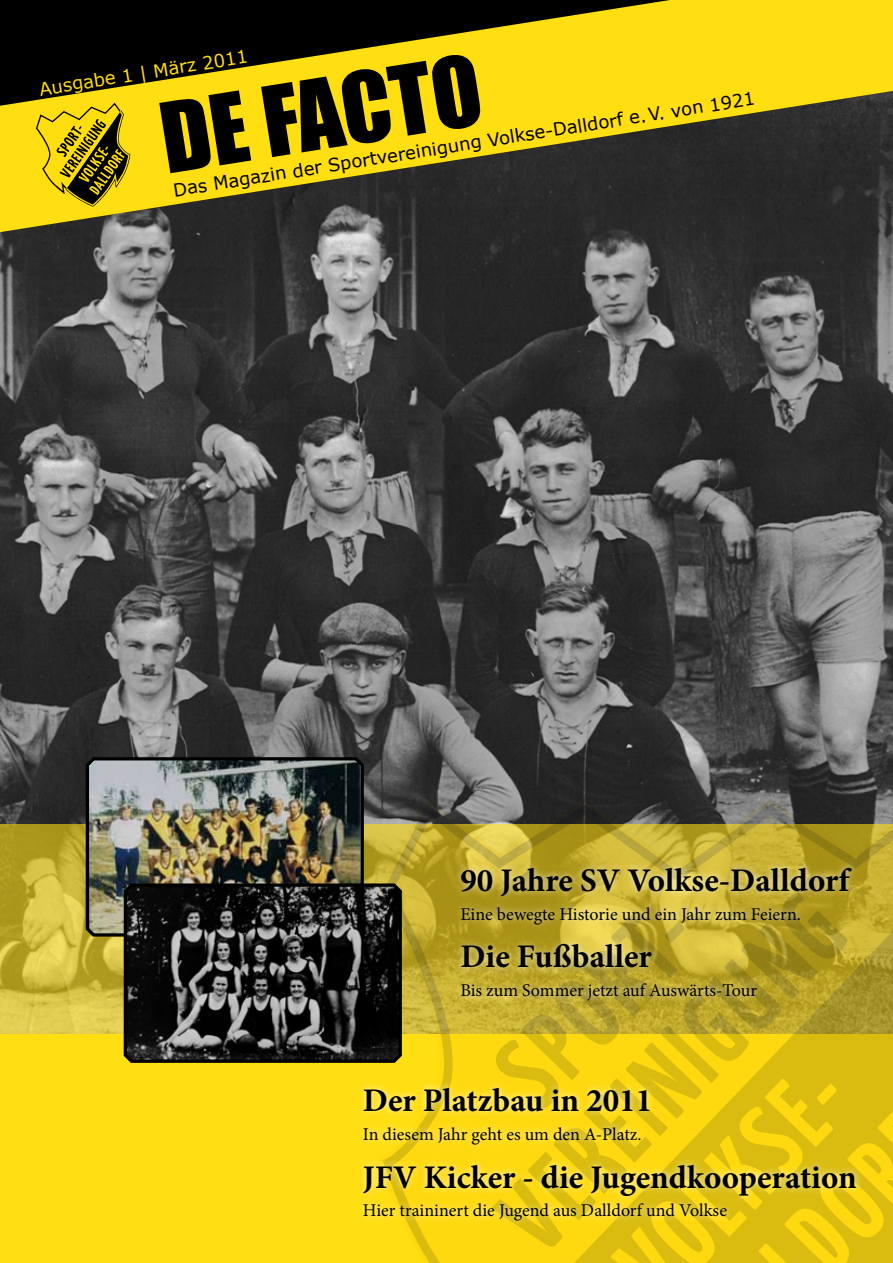
<style>
.page{position:relative;width:893px;height:1263px;background:#fff}
.page>*{position:absolute;margin:0;border:0;box-sizing:border-box;transform-origin:0 0}
.t1{font:90px "Impact";color:#000}
.t2{font:700 33px "Minion Pro";color:#000}
.t3{font:18px "Minion Pro";color:#000}
.t4{font:18px "Verdana";color:#000}
.t5{font:18px "Verdana";color:#ffde12}
</style>
<div class="page">
<img style="left:0;top:232px;width:893px;height:802px">
<svg style="left:0;top:0;width:893px;height:232px"></svg>
<svg style="left:0;top:0;width:670px;height:106px"></svg>
<div style="left:0;top:1034px;width:893px;height:229px;background:#ffde12"></div>
<svg style="left:35px;top:102px;width:95px;height:105px"></svg>
<svg style="left:0;top:824px;width:377px;height:209px"></svg>
<img style="left:84px;top:754px;width:281px;height:184px">
<svg style="left:122px;top:880px;width:255px;height:183px"></svg>
<svg style="left:377px;top:797px;width:516px;height:266px"></svg>
<svg style="left:383px;top:803px;width:510px;height:460px"></svg>
<svg style="left:492px;top:893px;width:401px;height:370px"></svg>
<div style="left:454px;top:860px;width:405px;height:147px;background:#fff;opacity:.75"></div>
<div style="left:357px;top:1080px;width:506px;height:148px;background:#fff;opacity:.75"></div>
<p class="t5" style="left:38px;top:78px;width:212px;rotate:-9deg">Ausgabe 1 | März 2011</p>
<h1 class="t1" style="left:150px;top:70px;width:325px;rotate:-9deg">DE FACTO</h1>
<p class="t4" style="left:172px;top:179px;width:590px;rotate:-9deg">Das Magazin der Sportvereinigung Volkse-Dalldorf e.V. von 1921</p>
<h2 class="t2" style="left:460px;top:857px;width:390px">90 Jahre SV Volkse-Dalldorf</h2>
<p class="t3" style="left:460px;top:902px;width:342px">Eine bewegte Historie und ein Jahr zum Feiern.</p>
<h2 class="t2" style="left:460px;top:934px;width:193px">Die Fußballer</h2>
<p class="t3" style="left:460px;top:978px;width:298px">Bis zum Sommer jetzt auf Auswärts-Tour</p>
<h2 class="t2" style="left:363px;top:1077px;width:291px">Der Platzbau in 2011</h2>
<p class="t3" style="left:363px;top:1122px;width:280px">In diesem Jahr geht es um den A-Platz.</p>
<h2 class="t2" style="left:363px;top:1154px;width:495px">JFV Kicker - die Jugendkooperation</h2>
<p class="t3" style="left:363px;top:1198px;width:366px">Hier traininert die Jugend aus Dalldorf und Volkse</p>
</div>
